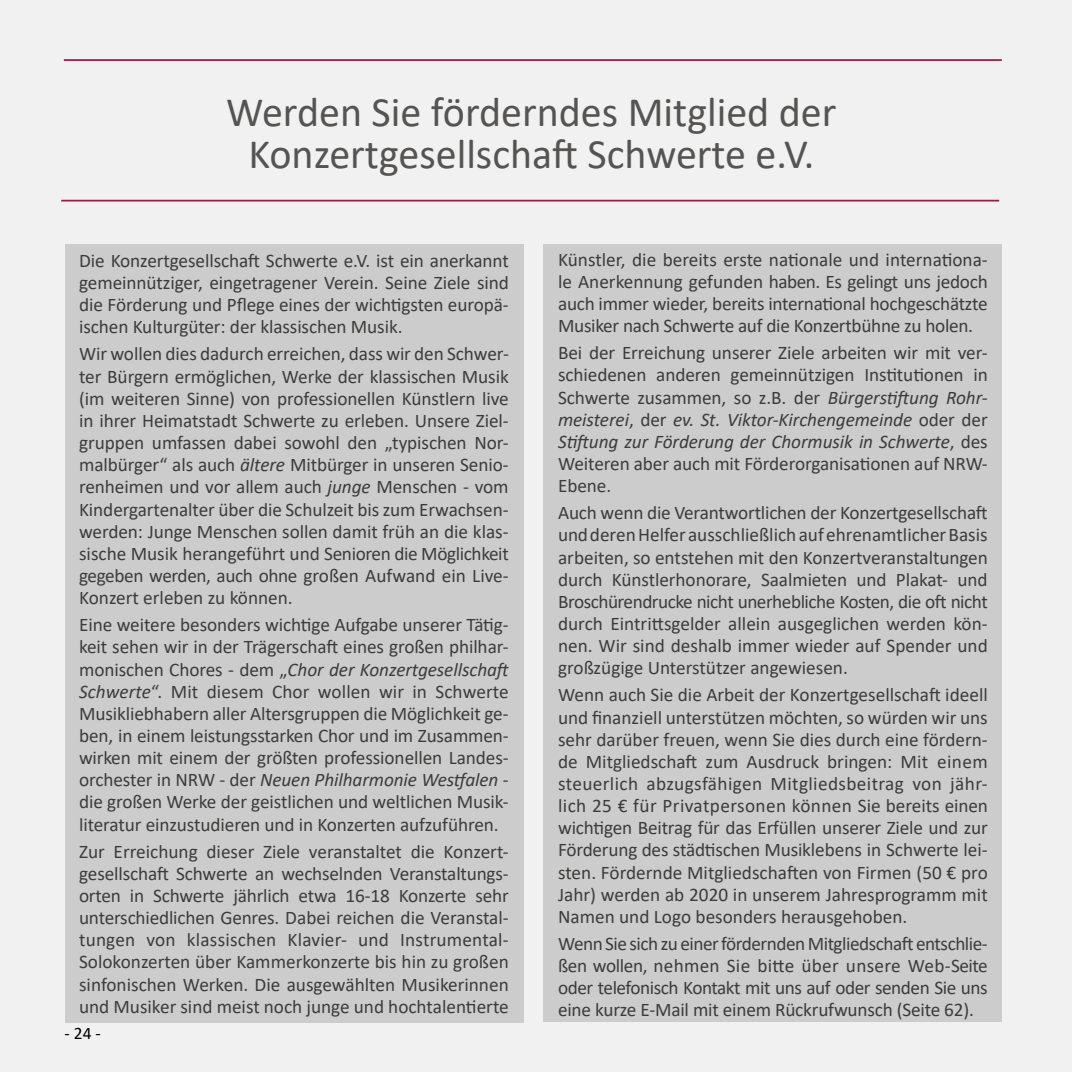
<style>
.page{position:relative;width:1072px;height:1072px;background:#fff}
.page>*{position:absolute;margin:0;border:0;box-sizing:border-box;transform-origin:0 0}
.t1{font:42px/42px "Calibri";color:#555453;text-align:center}
.t2{font:19.25px/22.1px "Calibri";letter-spacing:-.005em;color:#3d3c3b;text-align:justify}
.t3{font:17.5px "Calibri";color:#000}
.s1{font-style:italic}
</style>
<div class="page">
<div style="left:0;top:0;width:1071px;height:1071px;background:#f1f1f1"></div>
<div style="left:65px;top:244px;width:458px;height:778px;background:#ccc"></div>
<div style="left:544px;top:244px;width:458px;height:777px;background:#ccc"></div>
<hr style="left:64px;top:59px;width:937px;height:2px;background:#9e1944">
<hr style="left:61px;top:200px;width:938px;height:1px;background:#9e1944">
<h1 class="t1" style="left:226px;top:90px;width:612px">Werden Sie förderndes Mitglied der<br>Konzertgesellschaft Schwerte e.V.</h1>
<p class="t2" style="left:79px;top:249px;width:431px">Die Konzertgesellschaft Schwerte e.V. ist ein anerkannt gemeinnütziger, eingetragener Verein. Seine Ziele sind die Förderung und Pflege eines der wichtigsten europä&shy;ischen Kulturgüter: der klassischen Musik.</p>
<p class="t2" style="left:79px;top:342px;width:431px">Wir wollen dies dadurch erreichen, dass wir den Schwer&shy;ter Bürgern ermöglichen, Werke der klassischen Musik (im weiteren Sinne) von professionellen Künstlern live in ihrer Heimatstadt Schwerte zu erleben. Unsere Ziel&shy;gruppen umfassen dabei sowohl den „typischen Nor&shy;malbürger“ als auch <span class="s1">ältere</span> Mitbürger in unseren Senio&shy;renheimen und vor allem auch <span class="s1">junge</span> Menschen - vom Kindergartenalter über die Schulzeit bis zum Erwachsen&shy;werden: Junge Menschen sollen damit früh an die klas&shy;sische Musik herangeführt und Senioren die Möglichkeit gegeben werden, auch ohne großen Aufwand ein Live-Konzert erleben zu können.</p>
<p class="t2" style="left:79px;top:613px;width:433px">Eine weitere besonders wichtige Aufgabe unserer Tätig&shy;keit sehen wir in der Trägerschaft eines großen philhar&shy;monischen Chores - dem „<span class="s1">Chor der Konzertgesellschaft Schwerte</span>“. Mit diesem Chor wollen wir in Schwerte Musikliebhabern aller Altersgruppen die Möglichkeit ge&shy;ben, in einem leistungsstarken Chor und im Zusammen&shy;wirken mit einem der größten professionellen Landes&shy;orchester in NRW - der <span class="s1">Neuen Philharmonie Westfalen</span> - die großen Werke der geistlichen und weltlichen Musik&shy;literatur einzustudieren und in Konzerten aufzuführen.</p>
<p class="t2" style="left:79px;top:839px;width:431px">Zur Erreichung dieser Ziele veranstaltet die Konzert&shy;gesellschaft Schwerte an wechselnden Veranstaltungs&shy;orten in Schwerte jährlich etwa 16-18 Konzerte sehr unterschiedlichen Genres. Dabei reichen die Veranstal&shy;tungen von klassischen Klavier- und Instrumental-Solokonzerten über Kammerkonzerte bis hin zu großen sinfonischen Werken. Die ausgewählten Musikerinnen und Musiker sind meist noch junge und hochtalentierte</p>
<p class="t3" style="left:64px;top:1021px;width:38px">- 24 -</p>
<p class="t2" style="left:558px;top:248px;width:431px">Künstler, die bereits erste nationale und internationa&shy;le Anerkennung gefunden haben. Es gelingt uns jedoch auch immer wieder, bereits international hochgeschätzte Musiker nach Schwerte auf die Konzertbühne zu holen.</p>
<p class="t2" style="left:558px;top:341px;width:431px">Bei der Erreichung unserer Ziele arbeiten wir mit ver&shy;schiedenen anderen gemeinnützigen Institutionen in Schwerte zusammen, so z.B. der <span class="s1">Bürgerstiftung Rohr&shy;meisterei</span>, der <span class="s1">ev. St. Viktor-Kirchengemeinde</span> oder der <span class="s1">Stiftung zur Förderung der Chormusik in Schwerte</span>, des Weiteren aber auch mit Förderorganisationen auf NRW-Ebene.</p>
<p class="t2" style="left:558px;top:501px;width:431px">Auch wenn die Verantwortlichen der Konzertgesellschaft und deren Helfer ausschließlich auf ehrenamtlicher Basis arbeiten, so entstehen mit den Konzertveranstaltungen durch Künstlerhonorare, Saalmieten und Plakat- und Broschürendrucke nicht unerhebliche Kosten, die oft nicht durch Eintrittsgelder allein ausgeglichen werden kön&shy;nen. Wir sind deshalb immer wieder auf Spender und großzügige Unterstützer angewiesen.</p>
<p class="t2" style="left:558px;top:683px;width:431px">Wenn auch Sie die Arbeit der Konzertgesellschaft ideell und finanziell unterstützen möchten, so würden wir uns sehr darüber freuen, wenn Sie dies durch eine fördern&shy;de Mitgliedschaft zum Ausdruck bringen: Mit einem steuerlich abzugsfähigen Mitgliedsbeitrag von jähr&shy;lich 25 € für Privatpersonen können Sie bereits einen wichtigen Beitrag für das Erfüllen unserer Ziele und zur Förderung des städtischen Musiklebens in Schwerte lei&shy;sten. Fördernde Mitgliedschaften von Firmen (50 € pro Jahr) werden ab 2020 in unserem Jahresprogramm mit Namen und Logo besonders herausgehoben.</p>
<p class="t2" style="left:558px;top:932px;width:431px">WennSie sichzueinerförderndenMitgliedschaftentschlie&shy;ßen wollen, nehmen Sie bitte über unsere Web-Seite oder telefonisch Kontakt mit uns auf oder senden Sie uns eine kurze E-Mail mit einem Rückrufwunsch (Seite 62).</p>
</div>
